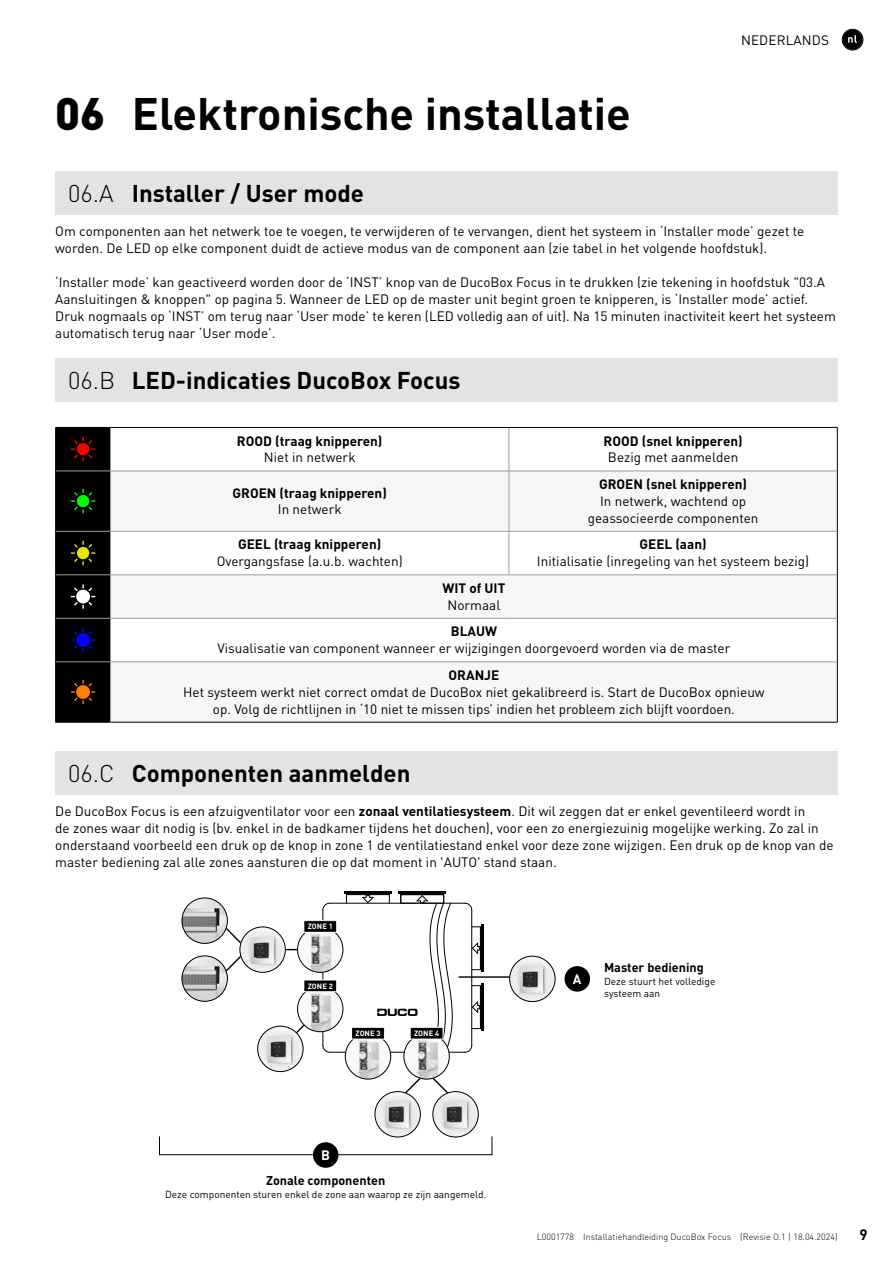
<style>
.page{position:relative;width:893px;height:1263px;background:#fff}
.page>*{position:absolute;margin:0;border:0;box-sizing:border-box;transform-origin:0 0}
.t1{font:700 45px "DINOT";color:#000}
.t2{font:700 24px "DINOT";color:#000}
.t3{font:700 15px "DINOT";color:#000}
.t4{font:13.5px/16.8px "DINOT";color:#000}
.t5{font:700 13.5px "DINOT";color:#000}
.t6{font:700 13.5px "DINOT";color:#fff}
.t7{font:700 12.6px "DINOT";color:#000}
.t8{font:10.2px/12.6px "DINOT";color:#000}
.t9{font:300 9px "DINOT";color:#000}
.t10{font:700 7.65px "DINOT";letter-spacing:.01em;color:#fff}
.s1{font-weight:900}
.s2{font-weight:300}
.s3{font-weight:700}
</style>
<div class="page">
<div style="left:842px;top:30px;width:21px;height:20px;background:#000;border-radius:50%"></div>
<svg style="left:848px;top:35px;width:9px;height:8px"></svg>
<div style="left:842px;top:29px;width:21px;height:21px;border:1px solid #000;border-radius:50%"></div>
<div style="left:55px;top:171px;width:783px;height:44px;background:#e3e3e3"></div>
<div style="left:55px;top:358px;width:783px;height:44px;background:#e3e3e3"></div>
<div style="left:55px;top:751px;width:783px;height:44px;background:#e3e3e3"></div>
<svg style="left:111px;top:428px;width:726px;height:43px"></svg>
<svg style="left:111px;top:472px;width:726px;height:250px;fill:#f6f6f6"></svg>
<hr style="left:55px;top:428px;width:1px;height:43px;background:#000">
<hr style="left:837px;top:428px;width:1px;height:43px;background:#000">
<hr style="left:55px;top:471px;width:1px;height:60px;background:#000">
<hr style="left:837px;top:471px;width:1px;height:60px;background:#000">
<hr style="left:55px;top:531px;width:1px;height:44px;background:#000">
<hr style="left:837px;top:531px;width:1px;height:44px;background:#000">
<hr style="left:55px;top:575px;width:1px;height:43px;background:#000">
<hr style="left:837px;top:575px;width:1px;height:43px;background:#000">
<hr style="left:55px;top:618px;width:1px;height:44px;background:#000">
<hr style="left:837px;top:618px;width:1px;height:44px;background:#000">
<hr style="left:55px;top:662px;width:1px;height:60px;background:#000">
<hr style="left:837px;top:662px;width:1px;height:60px;background:#000">
<hr style="left:55px;top:722px;width:56px;height:1px;background:#000">
<hr style="left:111px;top:722px;width:398px;height:1px;background:#000">
<hr style="left:509px;top:722px;width:329px;height:1px;background:#000">
<hr style="left:509px;top:428px;width:1px;height:43px;background:#9c9c9d">
<hr style="left:111px;top:471px;width:398px;height:1px;background:#9c9c9d">
<hr style="left:509px;top:471px;width:328px;height:1px;background:#9c9c9d">
<hr style="left:509px;top:471px;width:1px;height:60px;background:#9c9c9d">
<hr style="left:111px;top:531px;width:398px;height:1px;background:#9c9c9d">
<hr style="left:509px;top:531px;width:328px;height:1px;background:#9c9c9d">
<hr style="left:509px;top:531px;width:1px;height:44px;background:#9c9c9d">
<hr style="left:111px;top:574px;width:398px;height:1px;background:#9c9c9d">
<hr style="left:509px;top:574px;width:328px;height:1px;background:#9c9c9d">
<hr style="left:111px;top:618px;width:398px;height:1px;background:#9c9c9d">
<hr style="left:509px;top:618px;width:328px;height:1px;background:#9c9c9d">
<hr style="left:111px;top:661px;width:398px;height:1px;background:#9c9c9d">
<hr style="left:509px;top:661px;width:328px;height:1px;background:#9c9c9d">
<hr style="left:55px;top:427px;width:56px;height:1px;background:#000">
<hr style="left:111px;top:427px;width:398px;height:1px;background:#000">
<hr style="left:509px;top:427px;width:329px;height:1px;background:#000">
<svg style="left:56px;top:427px;width:55px;height:295px;background:#0f0e0b"></svg>
<hr style="left:481px;top:925px;width:2px;height:47px;background:#000">
<hr style="left:481px;top:983px;width:2px;height:48px;background:#000">
<hr style="left:344px;top:891px;width:47px;height:3px;background:#000">
<hr style="left:398px;top:891px;width:48px;height:3px;background:#000">
<hr style="left:346px;top:894px;width:43px;height:1px;background:#000">
<hr style="left:480px;top:927px;width:1px;height:43px;background:#000">
<hr style="left:480px;top:986px;width:1px;height:42px;background:#000">
<hr style="left:401px;top:894px;width:43px;height:1px;background:#000">
<hr style="left:459px;top:976px;width:56px;height:2px;background:#000">
<img style="left:509px;top:956px;width:46px;height:46px;border-radius:23px">
<div style="left:509px;top:956px;width:46px;height:46px;border:1px solid #000;border-radius:50%"></div>
<svg style="left:213px;top:915px;width:36px;height:69px"></svg>
<img style="left:182px;top:898px;width:46px;height:46px;border-radius:23px">
<div style="left:182px;top:898px;width:46px;height:46px;border:1px solid #000;border-radius:50%"></div>
<img style="left:182px;top:956px;width:46px;height:45px;border-radius:23px">
<div style="left:182px;top:956px;width:46px;height:45px;border:1px solid #000;border-radius:50%"></div>
<img style="left:240px;top:927px;width:46px;height:45px;border-radius:23px">
<div style="left:240px;top:927px;width:46px;height:46px;border:1px solid #000;border-radius:50%"></div>
<svg style="left:277px;top:895px;width:203px;height:166px"></svg>
<img style="left:257px;top:1026px;width:46px;height:46px;border-radius:23px">
<div style="left:257px;top:1026px;width:46px;height:46px;border:1px solid #000;border-radius:50%"></div>
<img style="left:297px;top:986px;width:46px;height:46px;border-radius:23px">
<div style="left:297px;top:986px;width:46px;height:46px;border:1px solid #000;border-radius:50%"></div>
<div style="left:304px;top:980px;width:33px;height:12px;background:#000"></div>
<div style="left:303px;top:980px;width:34px;height:12px;border:1px solid #fff"></div>
<img style="left:345px;top:1033px;width:46px;height:46px;border-radius:23px">
<div style="left:345px;top:1033px;width:46px;height:46px;border:1px solid #000;border-radius:50%"></div>
<div style="left:352px;top:1027px;width:32px;height:12px;background:#000"></div>
<div style="left:351px;top:1027px;width:34px;height:12px;border:1px solid #fff"></div>
<svg style="left:385px;top:1070px;width:82px;height:43px"></svg>
<img style="left:375px;top:1091px;width:46px;height:46px;border-radius:23px">
<div style="left:375px;top:1091px;width:46px;height:46px;border:1px solid #000;border-radius:50%"></div>
<img style="left:433px;top:1091px;width:46px;height:46px;border-radius:23px">
<div style="left:433px;top:1091px;width:46px;height:46px;border:1px solid #000;border-radius:50%"></div>
<img style="left:404px;top:1033px;width:46px;height:46px;border-radius:23px">
<div style="left:404px;top:1033px;width:46px;height:46px;border:1px solid #000;border-radius:50%"></div>
<div style="left:410px;top:1027px;width:33px;height:12px;background:#000"></div>
<div style="left:410px;top:1027px;width:33px;height:12px;border:1px solid #fff"></div>
<svg style="left:159px;top:1136px;width:333px;height:19px"></svg>
<div style="left:564px;top:966px;width:26px;height:26px;background:#000;border-radius:50%"></div>
<div style="left:313px;top:1142px;width:25px;height:26px;background:#000;border-radius:50%"></div>
<h1 class="t1" style="left:55px;top:83px;width:577px"><span class="s1">06</span> Elektronische installatie</h1>
<p class="t4" style="left:741px;top:31px;width:90px">NEDERLANDS</p>
<h2 class="t2" style="left:68px;top:177px;width:298px"><span class="s2">06.A</span> Installer / User mode</h2>
<p class="t4" style="left:55px;top:222px;width:751px">Om componenten aan het netwerk toe te voegen, te verwijderen of te vervangen, dient het systeem in ‘Installer mode’ gezet te worden. De LED op elke component duidt de actieve modus van de component aan (zie tabel in het volgende hoofdstuk).</p>
<p class="t4" style="left:55px;top:273px;width:782px">‘Installer mode’ kan geactiveerd worden door de ‘INST’ knop van de DucoBox Focus in te drukken (zie tekening in hoofdstuk "03.A Aansluitingen &amp; knoppen" op pagina 5. Wanneer de LED op de master unit begint groen te knipperen, is ‘Installer mode’ actief.<br>Druk nogmaals op ‘INST’ om terug naar ‘User mode’ te keren (LED volledig aan of uit). Na 15 minuten inactiviteit keert het systeem automatisch terug naar ‘User mode’.</p>
<h2 class="t2" style="left:68px;top:364px;width:394px"><span class="s2">06.B</span> LED-indicaties DucoBox Focus</h2>
<p class="t5" style="left:237px;top:431px;width:147px">ROOD (traag knipperen)</p>
<p class="t4" style="left:264px;top:449px;width:93px">Niet in netwerk</p>
<p class="t5" style="left:233px;top:483px;width:156px">GROEN (traag knipperen)</p>
<p class="t4" style="left:278px;top:500px;width:65px">In netwerk</p>
<p class="t5" style="left:238px;top:535px;width:145px">GEEL (traag knipperen)</p>
<p class="t4" style="left:217px;top:552px;width:187px">Overgangsfase (a. u. b. wachten)</p>
<p class="t5" style="left:604px;top:431px;width:141px">ROOD (snel knipperen)</p>
<p class="t4" style="left:608px;top:449px;width:132px">Bezig met aanmelden</p>
<p class="t5" style="left:599px;top:475px;width:149px">GROEN (snel knipperen)</p>
<p class="t4" style="left:588px;top:492px;width:172px;text-align:center">In netwerk, wachtend op geassocieerde componenten</p>
<p class="t5" style="left:640px;top:535px;width:69px">GEEL (aan)</p>
<p class="t4" style="left:537px;top:552px;width:274px">Initialisatie (inregeling van het systeem bezig)</p>
<p class="t5" style="left:442px;top:579px;width:64px">WIT of UIT</p>
<p class="t4" style="left:448px;top:596px;width:54px">Normaal</p>
<p class="t5" style="left:451px;top:622px;width:48px">BLAUW</p>
<p class="t4" style="left:217px;top:639px;width:514px">Visualisatie van component wanneer er wijzigingen doorgevoerd worden via de master</p>
<p class="t5" style="left:449px;top:666px;width:52px">ORANJE</p>
<p class="t4" style="left:183px;top:683px;width:583px;text-align:center">Het systeem werkt niet correct omdat de DucoBox niet gekalibreerd is. Start de DucoBox opnieuw op. Volg de richtlijnen in ‘10 niet te missen tips’ indien het probleem zich blijft voordoen.</p>
<h2 class="t2" style="left:68px;top:757px;width:344px"><span class="s2">06.C</span> Componenten aanmelden</h2>
<p class="t4" style="left:55px;top:802px;width:780px">De DucoBox Focus is een afzuigventilator voor een <span class="s3">zonaal ventilatiesysteem</span>. Dit wil zeggen dat er enkel geventileerd wordt in<br>de zones waar dit nodig is (bv. enkel in de badkamer tijdens het douchen), voor een zo energiezuinig mogelijke werking. Zo zal in onderstaand voorbeeld een druk op de knop in zone 1 de ventilatiestand enkel voor deze zone wijzigen. Een druk op de knop van de master bediening zal alle zones aansturen die op dat moment in 'AUTO' stand staan.</p>
<p class="t10" style="left:308px;top:921px;width:27px">ZONE 1</p>
<p class="t10" style="left:308px;top:980px;width:27px">ZONE 2</p>
<p class="t10" style="left:355px;top:1028px;width:27px">ZONE 3</p>
<p class="t10" style="left:414px;top:1028px;width:27px">ZONE 4</p>
<p class="t6" style="left:573px;top:970px;width:10px">A</p>
<p class="t7" style="left:604px;top:959px;width:101px">Master bediening</p>
<p class="t8" style="left:604px;top:974px;width:113px">Deze stuurt het volledige systeem aan</p>
<p class="t6" style="left:321px;top:1146px;width:10px">B</p>
<p class="t7" style="left:266px;top:1172px;width:121px">Zonale componenten</p>
<p class="t8" style="left:165px;top:1187px;width:321px">Deze componenten sturen enkel de zone aan waarop ze zijn aangemeld.</p>
<p class="t9" style="left:537px;top:1230px;width:303px">L0001778 Installatiehandleiding DucoBox Focus (Revisie O.1 | 18.04.2024)</p>
<p class="t3" style="left:859px;top:1224px;width:10px">9</p>
</div>
